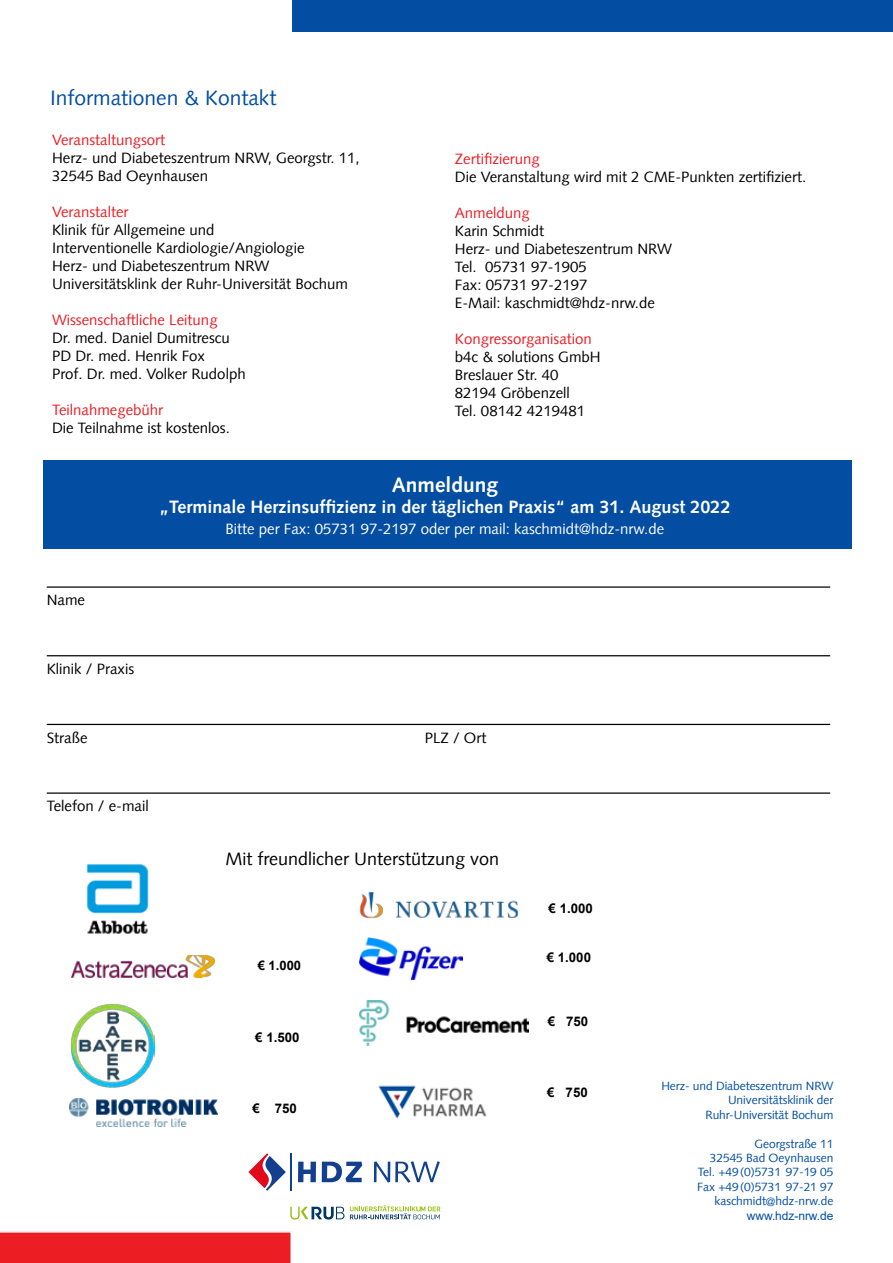
<style>
.page{position:relative;width:893px;height:1263px;background:#fff}
.page>*{position:absolute;margin:0;border:0;box-sizing:border-box;transform-origin:0 0}
.t1{font:21px "Syntax";color:#034ea2}
.t2{font:700 21px "Syntax";color:#fff}
.t3{font:700 18px "Syntax";color:#fff}
.t4{font:18px "Syntax";color:#000}
.t5{font:15px/18px "Syntax";color:#000}
.t6{font:15px "Syntax";color:#ed1d24}
.t7{font:15px "Syntax";color:#fff}
.t8{font:700 13.2px "Arial";color:#000}
.t9{font:700 13.05px "Arial";color:#000}
.t10{font:12px/14.4px "Syntax";letter-spacing:-.005em;color:#034ea2;text-align:right}
.t11{font:12px "Arial";letter-spacing:-.005em;color:#034ea2}
</style>
<div class="page">
<div style="left:44px;top:460px;width:808px;height:89px;background:#034ea2"></div>
<div style="left:0;top:1231px;width:292px;height:32px;background:#ed1d24"></div>
<div style="left:292px;top:0;width:601px;height:31px;background:#034ea2"></div>
<svg style="left:298px;top:1162px;width:18px;height:20px"></svg>
<svg style="left:322px;top:1162px;width:40px;height:20px"></svg>
<svg style="left:374px;top:1161px;width:66px;height:22px"></svg>
<hr style="left:290px;top:1153px;width:1px;height:38px;background:#12408f">
<svg style="left:248px;top:1153px;width:38px;height:38px"></svg>
<svg style="left:290px;top:1207px;width:54px;height:12px"></svg>
<svg style="left:350px;top:1205px;width:90px;height:14px"></svg>
<hr style="left:47px;top:586px;width:783px;height:2px;background:#000">
<hr style="left:47px;top:655px;width:783px;height:1px;background:#000">
<hr style="left:47px;top:724px;width:783px;height:1px;background:#000">
<hr style="left:47px;top:792px;width:783px;height:2px;background:#000">
<img style="left:72px;top:955px;width:142px;height:22px">
<img style="left:360px;top:891px;width:159px;height:28px">
<img style="left:69px;top:1099px;width:148px;height:28px">
<img style="left:359px;top:1000px;width:170px;height:45px">
<img style="left:378px;top:1085px;width:109px;height:34px">
<img style="left:359px;top:937px;width:104px;height:43px">
<img style="left:71px;top:1004px;width:84px;height:83px">
<img style="left:86px;top:864px;width:63px;height:70px">
<h1 class="t1" style="left:50px;top:85px;width:228px">Informationen &amp; Kontakt</h1>
<p class="t6" style="left:52px;top:131px;width:115px">Veranstaltungsort</p>
<p class="t5" style="left:52px;top:149px;width:309px">Herz- und Diabeteszentrum NRW, Georgstr. 11,<br>32545 Bad Oeynhausen</p>
<p class="t6" style="left:52px;top:203px;width:78px">Veranstalter</p>
<p class="t5" style="left:52px;top:221px;width:297px">Klinik für Allgemeine und<br>Interventionelle Kardiologie/Angiologie<br>Herz- und Diabeteszentrum NRW Universitätsklink der Ruhr-Universität Bochum</p>
<p class="t6" style="left:52px;top:311px;width:167px">Wissenschaftliche Leitung</p>
<p class="t5" style="left:52px;top:329px;width:195px">Dr. med. Daniel Dumitrescu<br>PD Dr. med. Henrik Fox<br>Prof. Dr. med. Volker Rudolph</p>
<p class="t6" style="left:52px;top:401px;width:113px">Teilnahmegebühr</p>
<p class="t5" style="left:52px;top:419px;width:179px">Die Teilnahme ist kostenlos.</p>
<p class="t6" style="left:455px;top:150px;width:87px">Zertifizierung</p>
<p class="t5" style="left:455px;top:168px;width:353px">Die Veranstaltung wird mit 2 CME-Punkten zertifiziert.</p>
<p class="t6" style="left:455px;top:204px;width:77px">Anmeldung</p>
<p class="t5" style="left:455px;top:222px;width:219px">Karin Schmidt<br>Herz- und Diabeteszentrum NRW<br>Tel. 05731 97-1905<br>Fax: 05731 97-2197<br>E-Mail: kaschmidt@hdz-nrw.de</p>
<p class="t6" style="left:455px;top:330px;width:139px">Kongressorganisation</p>
<p class="t5" style="left:455px;top:348px;width:147px">b4c &amp; solutions GmbH<br>Breslauer Str. 40<br>82194 Gröbenzell<br>Tel. 08142 4219481</p>
<p class="t5" style="left:47px;top:591px;width:40px">Name</p>
<p class="t5" style="left:47px;top:660px;width:89px">Klinik / Praxis</p>
<h1 class="t2" style="left:392px;top:472px;width:108px">Anmeldung</h1>
<p class="t3" style="left:159px;top:496px;width:573px">„Terminale Herzinsuffizienz in der täglichen Praxis“ am 31. August 2022</p>
<p class="t7" style="left:226px;top:520px;width:440px">Bitte per Fax: 05731 97-2197 oder per mail: kaschmidt@hdz-nrw.de</p>
<p class="t5" style="left:47px;top:728px;width:42px">Straße</p>
<p class="t5" style="left:425px;top:728px;width:63px">PLZ / Ort</p>
<p class="t5" style="left:47px;top:797px;width:103px">Telefon / e-mail</p>
<p class="t4" style="left:225px;top:848px;width:275px">Mit freundlicher Unterstützung von</p>
<p class="t9" style="left:258px;top:956px;width:45px">€ 1.000</p>
<p class="t8" style="left:255px;top:1028px;width:46px">€ 1.500</p>
<p class="t8" style="left:253px;top:1099px;width:46px">€ 750</p>
<p class="t8" style="left:549px;top:899px;width:46px">€ 1.000</p>
<p class="t8" style="left:547px;top:948px;width:46px">€ 1.000</p>
<p class="t8" style="left:548px;top:1012px;width:42px">€ 750</p>
<p class="t8" style="left:547px;top:1083px;width:42px">€ 750</p>
<p class="t10" style="left:661px;top:1078px;width:174px">Herz- und Diabeteszentrum NRW<br>Universitätsklinik der<br>Ruhr-Universität Bochum</p>
<p class="t10" style="left:697px;top:1136px;width:138px">Georgstraße 11<br>32545 Bad Oeynhausen<br>Tel. +49(0)5731 97-19 05<br>Fax +49(0)5731 97-21 97 kaschmidt@hdz-nrw.de</p>
<p class="t11" style="left:747px;top:1207px;width:88px">www.hdz-nrw.de</p>
</div>
